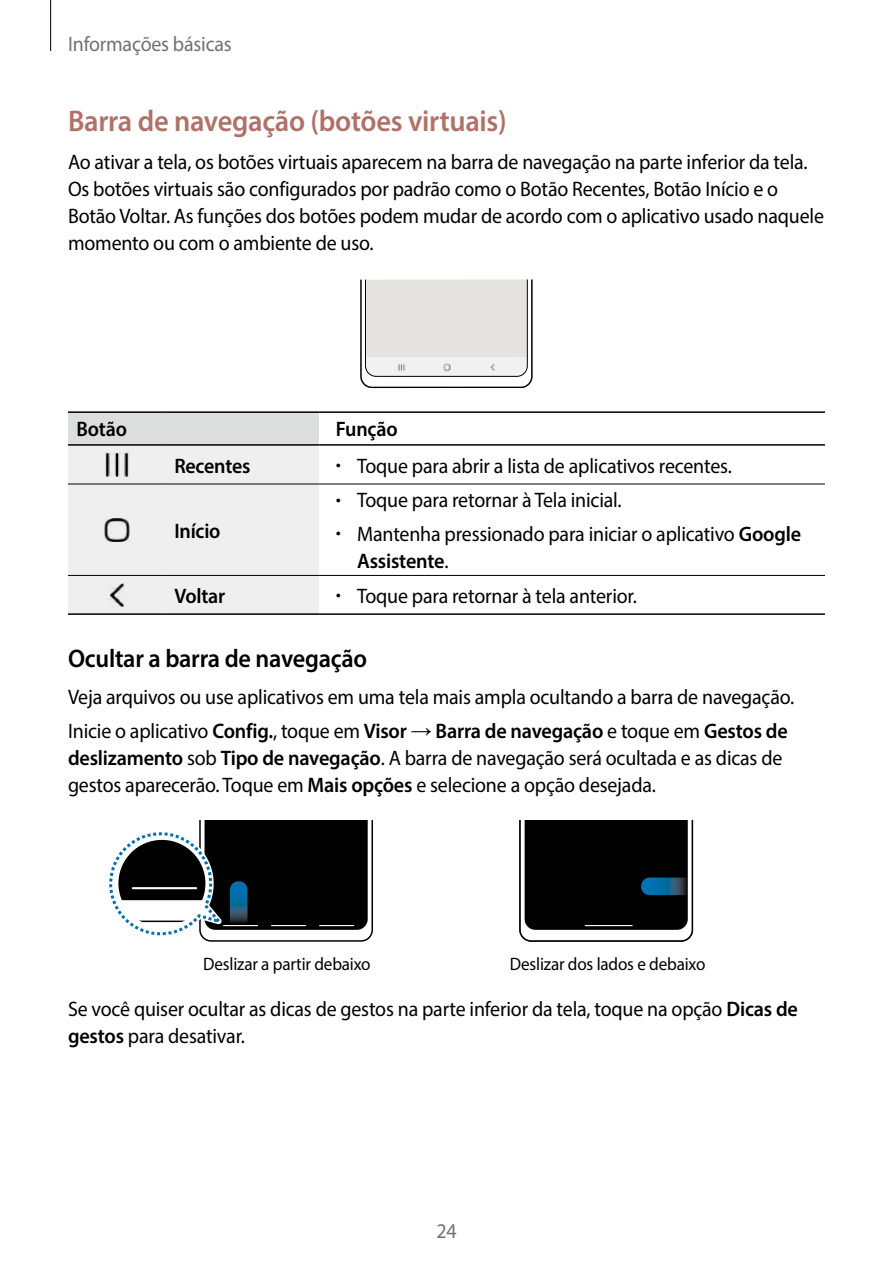
<style>
.page{position:relative;width:893px;height:1263px;background:#fff}
.page>*{position:absolute;margin:0;border:0;box-sizing:border-box;transform-origin:0 0}
.t1{font:600 30px "Myriad Pro";letter-spacing:-.01em;color:#b07169;scale:.95 1}
.t2{font:600 25.5px "Myriad Pro";letter-spacing:-.01em;color:#000;scale:.95 1}
.t3{font:21px/27px "Myriad Pro";letter-spacing:-.01em;color:#000;scale:.95 1}
.t4{font:600 21px "Myriad Pro";letter-spacing:-.01em;color:#000;scale:.95 1}
.t5{font:21px "Myriad Pro";letter-spacing:-.01em;color:#727171;scale:.95 1}
.t6{font:18px "Myriad Pro";letter-spacing:-.01em;color:#000;scale:.95 1}
.s1{font-weight:300}
.s2{font-weight:600}
.s3{font-family:"Arial"}
</style>
<div class="page">
<hr style="left:50px;top:0;width:1px;height:51px;background:#000">
<svg style="left:360px;top:279px;width:173px;height:109px"></svg>
<div style="left:68px;top:412px;width:251px;height:33px;background:#dcdddd"></div>
<div style="left:68px;top:446px;width:251px;height:167px;background:#efefef"></div>
<hr style="left:68px;top:484px;width:98px;height:1px;background:#000">
<hr style="left:166px;top:484px;width:153px;height:1px;background:#000">
<hr style="left:68px;top:575px;width:98px;height:1px;background:#000">
<hr style="left:166px;top:575px;width:153px;height:1px;background:#000">
<hr style="left:319px;top:484px;width:506px;height:1px;background:#000">
<hr style="left:319px;top:575px;width:506px;height:1px;background:#000">
<hr style="left:68px;top:613px;width:98px;height:2px;background:#000">
<hr style="left:319px;top:613px;width:506px;height:2px;background:#000">
<hr style="left:68px;top:411px;width:98px;height:2px;background:#000">
<hr style="left:166px;top:411px;width:153px;height:2px;background:#000">
<hr style="left:68px;top:444px;width:98px;height:2px;background:#000">
<hr style="left:166px;top:444px;width:153px;height:2px;background:#000">
<hr style="left:319px;top:411px;width:506px;height:2px;background:#000">
<hr style="left:319px;top:444px;width:506px;height:2px;background:#000">
<hr style="left:166px;top:613px;width:153px;height:2px;background:#000">
<img style="left:104px;top:453px;width:25px;height:23px">
<img style="left:104px;top:518px;width:26px;height:23px">
<img style="left:108px;top:583px;width:18px;height:23px">
<svg style="left:109px;top:821px;width:264px;height:121px"></svg>
<svg style="left:519px;top:821px;width:174px;height:121px;background:#212426"></svg>
<p class="t5" style="left:68px;top:31px;width:174px">Informações básicas</p>
<h1 class="t1" style="left:68px;top:102px;width:463px">Barra de navegação (botões virtuais)</h1>
<p class="t3" style="left:68px;top:148px;width:797px">Ao ativar a tela, os botões virtuais aparecem na barra de navegação na parte inferior da tela.<br>Os botões virtuais são configurados por padrão como o Botão Recentes, Botão Início e o Botão Voltar. As funções dos botões podem mudar de acordo com o aplicativo usado naquele momento ou com o ambiente de uso.</p>
<p class="t4" style="left:77px;top:416px;width:55px">Botão</p>
<p class="t4" style="left:336px;top:416px;width:66px">Função</p>
<p class="t4" style="left:174px;top:452px;width:82px">Recentes</p>
<p class="t3" style="left:336px;top:452px;width:418px"><span class="s1">•</span> Toque para abrir a lista de aplicativos recentes.</p>
<p class="t4" style="left:174px;top:517px;width:50px">Início</p>
<p class="t3" style="left:336px;top:486px;width:302px"><span class="s1">•</span> Toque para retornar à Tela inicial.</p>
<p class="t3" style="left:357px;top:520px;width:469px;text-indent:-21px"><span class="s1">•</span> Mantenha pressionado para iniciar o aplicativo <span class="s2">Google<br>Assistente</span>.</p>
<p class="t4" style="left:174px;top:582px;width:55px">Voltar</p>
<p class="t3" style="left:336px;top:582px;width:318px"><span class="s1">•</span> Toque para retornar à tela anterior.</p>
<p class="t2" style="left:68px;top:642px;width:316px">Ocultar a barra de navegação</p>
<p class="t3" style="left:68px;top:680px;width:766px;line-height:33.5px">Veja arquivos ou use aplicativos em uma tela mais ampla ocultando a barra de navegação.<br>Inicie o aplicativo <span class="s2">Config.</span>, toque em <span class="s2">Visor</span> <span class="s3">→</span> <span class="s2">Barra de navegação</span> e toque em <span class="s2">Gestos de</span></p>
<p class="t3" style="left:68px;top:744px;width:753px"><span class="s2">deslizamento</span> sob <span class="s2">Tipo de navegação</span>. A barra de navegação será ocultada e as dicas de gestos aparecerão. Toque em <span class="s2">Mais opções</span> e selecione a opção desejada.</p>
<p class="t6" style="left:203px;top:953px;width:178px">Deslizar a partir debaixo</p>
<p class="t6" style="left:510px;top:953px;width:207px">Deslizar dos lados e debaixo</p>
<p class="t3" style="left:68px;top:995px;width:770px">Se você quiser ocultar as dicas de gestos na parte inferior da tela, toque na opção <span class="s2">Dicas de gestos</span> para desativar.</p>
<p class="t5" style="left:436px;top:1218px;width:23px">24</p>
</div>
